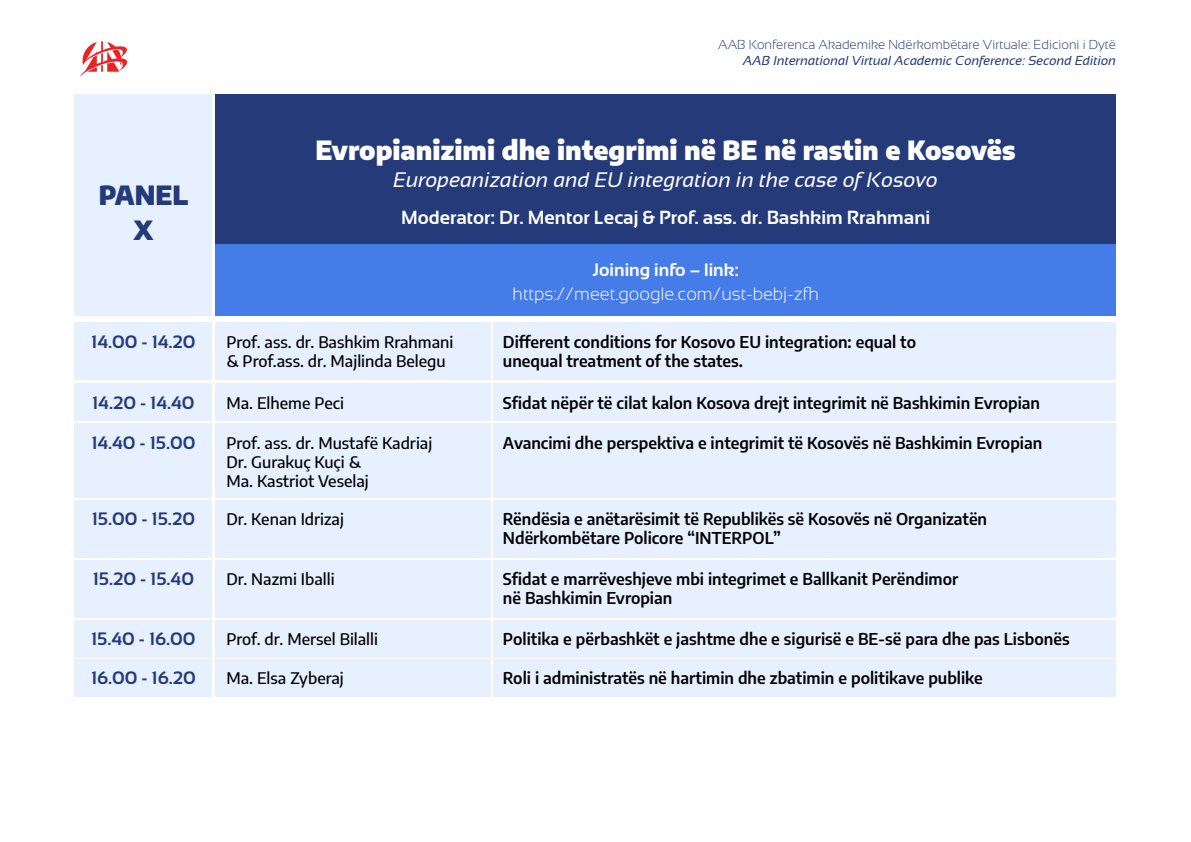
<style>
.page{position:relative;width:1191px;height:842px;background:#fff}
.page>*{position:absolute;margin:0;border:0;box-sizing:border-box;transform-origin:0 0}
.t1{font:900 26px "Encode Sans";color:#fff}
.t2{font:900 26px/35.5px "Encode Sans";color:#243a79;text-align:center}
.t3{font:italic 21px "Sansation";color:#fff}
.t4{font:700 19px "Sansation";color:#fff}
.t5{font:700 18px "Sansation";color:#243a79}
.t6{font:300 18px "Sansation";color:#fff}
.t7{font:700 18px "Sansation";color:#fff}
.t8{font:600 16px/19.2px "Encode Sans";color:#000}
.t9{font:500 16px/19.2px "Encode Sans";color:#000}
.t10{font:300 13px "Sansation";color:#243a79}
.t11{font:italic 13px "Sansation";color:#243a79}
</style>
<div class="page">
<div style="left:215px;top:94px;width:901px;height:151px;background:#243a79"></div>
<div style="left:75px;top:94px;width:137px;height:222px;background:#e6f0ff"></div>
<div style="left:215px;top:245px;width:901px;height:71px;background:#467ce8"></div>
<div style="left:75px;top:384px;width:137px;height:37px;background:#e6f0ff"></div>
<div style="left:215px;top:384px;width:276px;height:37px;background:#e6f0ff"></div>
<div style="left:493px;top:384px;width:623px;height:37px;background:#e6f0ff"></div>
<div style="left:75px;top:322px;width:137px;height:58px;background:#e6f0ff"></div>
<div style="left:215px;top:322px;width:276px;height:58px;background:#e6f0ff"></div>
<div style="left:493px;top:322px;width:623px;height:58px;background:#e6f0ff"></div>
<div style="left:75px;top:500px;width:137px;height:57px;background:#e6f0ff"></div>
<div style="left:215px;top:500px;width:276px;height:57px;background:#e6f0ff"></div>
<div style="left:493px;top:500px;width:623px;height:57px;background:#e6f0ff"></div>
<div style="left:75px;top:560px;width:137px;height:57px;background:#e6f0ff"></div>
<div style="left:215px;top:560px;width:276px;height:57px;background:#e6f0ff"></div>
<div style="left:493px;top:560px;width:623px;height:57px;background:#e6f0ff"></div>
<div style="left:75px;top:620px;width:137px;height:37px;background:#e6f0ff"></div>
<div style="left:215px;top:620px;width:276px;height:37px;background:#e6f0ff"></div>
<div style="left:493px;top:620px;width:623px;height:37px;background:#e6f0ff"></div>
<div style="left:75px;top:659px;width:137px;height:37px;background:#e6f0ff"></div>
<div style="left:215px;top:659px;width:276px;height:37px;background:#e6f0ff"></div>
<div style="left:493px;top:659px;width:623px;height:37px;background:#e6f0ff"></div>
<svg style="left:80px;top:41px;width:48px;height:36px"></svg>
<div style="left:75px;top:423px;width:137px;height:75px;background:#e6f0ff"></div>
<div style="left:215px;top:423px;width:276px;height:75px;background:#e6f0ff"></div>
<div style="left:493px;top:423px;width:623px;height:75px;background:#e6f0ff"></div>
<h1 class="t2" style="left:99px;top:175px;width:91px">PANEL<br>X</h1>
<p class="t10" style="left:718px;top:37px;width:399px">AAB Konferenca Akademike Ndërkombëtare Virtuale: Edicioni i Dytë</p>
<p class="t11" style="left:743px;top:53px;width:374px">AAB International Virtual Academic Conference: Second Edition</p>
<h1 class="t1" style="left:316px;top:129px;width:701px">Evropianizimi dhe integrimi në BE në rastin e Kosovës</h1>
<h2 class="t3" style="left:393px;top:168px;width:546px">Europeanization and EU integration in the case of Kosovo</h2>
<p class="t4" style="left:401px;top:207px;width:531px">Moderator: Dr. Mentor Lecaj &amp; Prof. ass. dr. Bashkim Rrahmani</p>
<p class="t7" style="left:592px;top:260px;width:148px">Joining info – link:</p>
<p class="t6" style="left:512px;top:284px;width:308px">https://meet.google.com/ust-bebj-zfh</p>
<p class="t5" style="left:91px;top:331px;width:106px">14.00 - 14.20</p>
<p class="t9" style="left:226px;top:331px;width:228px">Prof. ass. dr. Bashkim Rrahmani &amp; Prof.ass. dr. Majlinda Belegu</p>
<p class="t8" style="left:503px;top:331px;width:414px">Different conditions for Kosovo EU integration: equal to unequal treatment of the states.</p>
<p class="t5" style="left:92px;top:393px;width:104px">14.20 - 14.40</p>
<p class="t9" style="left:226px;top:393px;width:119px">Ma. Elheme Peci</p>
<p class="t8" style="left:503px;top:393px;width:538px">Sfidat nëpër të cilat kalon Kosova drejt integrimit në Bashkimin Evropian</p>
<p class="t5" style="left:91px;top:432px;width:106px">14.40 - 15.00</p>
<p class="t9" style="left:226px;top:432px;width:207px">Prof. ass. dr. Mustafë Kadriaj<br>Dr. Gurakuç Kuçi &amp;<br>Ma. Kastriot Veselaj</p>
<p class="t8" style="left:503px;top:432px;width:541px">Avancimi dhe perspektiva e integrimit të Kosovës në Bashkimin Evropian</p>
<p class="t5" style="left:92px;top:509px;width:105px">15.00 - 15.20</p>
<p class="t9" style="left:226px;top:509px;width:119px">Dr. Kenan Idrizaj</p>
<p class="t8" style="left:503px;top:509px;width:486px">Rëndësia e anëtarësimit të Republikës së Kosovës në Organizatën<br>Ndërkombëtare Policore “INTERPOL”</p>
<p class="t5" style="left:93px;top:569px;width:103px">15.20 - 15.40</p>
<p class="t9" style="left:226px;top:569px;width:110px">Dr. Nazmi Iballi</p>
<p class="t8" style="left:503px;top:569px;width:457px">Sfidat e marrëveshjeve mbi integrimet e Ballkanit Perëndimor në Bashkimin Evropian</p>
<p class="t5" style="left:91px;top:629px;width:106px">15.40 - 16.00</p>
<p class="t9" style="left:226px;top:629px;width:153px">Prof. dr. Mersel Bilalli</p>
<p class="t8" style="left:503px;top:629px;width:568px">Politika e përbashkët e jashtme dhe e sigurisë e BE-së para dhe pas Lisbonës</p>
<p class="t5" style="left:91px;top:668px;width:106px">16.00 - 16.20</p>
<p class="t9" style="left:226px;top:668px;width:119px">Ma. Elsa Zyberaj</p>
<p class="t8" style="left:503px;top:668px;width:481px">Roli i administratës në hartimin dhe zbatimin e politikave publike</p>
</div>
